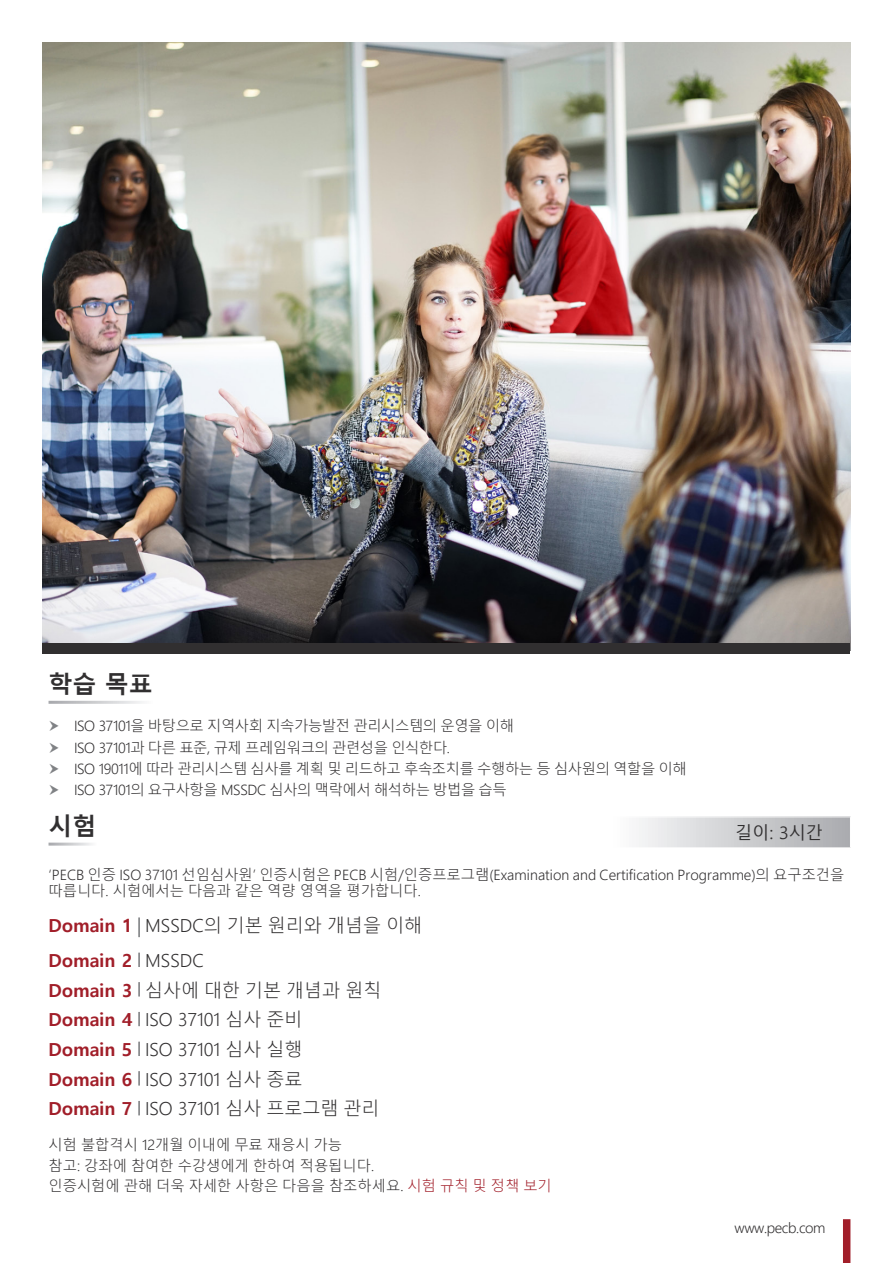
<style>
.page{position:relative;width:893px;height:1263px;background:#fff}
.page>*{position:absolute;margin:0;border:0;box-sizing:border-box;transform-origin:0 0}
.t1{font:700 24px "Malgun Gothic";color:#312f30}
.t2{font:300 18px "Malgun Gothic";color:#312f30}
.t3{font:700 18px "Malgun Gothic";color:#a11e29}
.t4{font:17.25px "Malgun Gothic";color:#312f30}
.Bullet_Points{font:300 14.25px/16.5px "Malgun Gothic";color:#312f30}
.Bullet_Points-2{font:300 14.25px "Malgun Gothic";letter-spacing:-.025em;color:#312f30}
.s1{color:#a11e29}
</style>
<div class="page">
<img style="left:43px;top:43px;width:807px;height:600px">
<div style="left:43px;top:643px;width:807px;height:11px;background:#312f30"></div>
<svg style="left:639px;top:818px;width:211px;height:30px;background:#cecfd2"></svg>
<hr style="left:138px;top:917px;width:2px;height:20px;background:#76787b">
<svg style="left:138px;top:952px;width:2px;height:15px"></svg>
<svg style="left:138px;top:982px;width:2px;height:15px"></svg>
<svg style="left:138px;top:1012px;width:2px;height:14px"></svg>
<svg style="left:138px;top:1041px;width:2px;height:15px"></svg>
<svg style="left:138px;top:1071px;width:2px;height:15px"></svg>
<svg style="left:138px;top:1101px;width:2px;height:14px"></svg>
<div style="left:843px;top:1219px;width:7px;height:44px;background:#a11e29"></div>
<p class="t1" style="left:49px;top:670px;width:106px">학습 목표</p>
<p class="Bullet_Points-2" style="left:74px;top:718px;width:441px">ISO 37101을 바탕으로 지역사회 지속가능발전 관리시스템의 운영을 이해</p>
<p class="Bullet_Points-2" style="left:74px;top:739px;width:378px">ISO 37101과 다른 표준, 규제 프레임워크의 관련성을 인식한다.</p>
<p class="Bullet_Points-2" style="left:74px;top:761px;width:614px">ISO 19011에 따라 관리시스템 심사를 계획 및 리드하고 후속조치를 수행하는 등 심사원의 역할을 이해</p>
<p class="Bullet_Points-2" style="left:74px;top:782px;width:434px">ISO 37101의 요구사항을 MSSDC 심사의 맥락에서 해석하는 방법을 습득</p>
<p class="t1" style="left:49px;top:812px;width:50px">시험</p>
<p class="t4" style="left:735px;top:823px;width:90px">길이: 3시간</p>
<p class="Bullet_Points" style="left:49px;top:867px;width:797px">‘PECB 인증 ISO 37101 선임심사원’ 인증시험은 PECB 시험/인증프로그램(Examination and Certification Programme)의 요구조건을 따릅니다. 시험에서는 다음과 같은 역량 영역을 평가합니다.</p>
<p class="t3" style="left:49px;top:915px;width:85px">Domain 1</p>
<p class="t2" style="left:145px;top:915px;width:278px">MSSDC의 기본 원리와 개념을 이해</p>
<p class="t3" style="left:49px;top:950px;width:85px">Domain 2</p>
<p class="t2" style="left:145px;top:950px;width:60px">MSSDC</p>
<p class="t3" style="left:49px;top:979px;width:85px">Domain 3</p>
<p class="t2" style="left:145px;top:980px;width:238px">심사에 대한 기본 개념과 원칙</p>
<p class="t3" style="left:49px;top:1009px;width:85px">Domain 4</p>
<p class="t2" style="left:145px;top:1009px;width:159px">ISO 37101 심사 준비</p>
<p class="t3" style="left:49px;top:1039px;width:85px">Domain 5</p>
<p class="t2" style="left:145px;top:1039px;width:159px">ISO 37101 심사 실행</p>
<p class="t3" style="left:49px;top:1068px;width:85px">Domain 6</p>
<p class="t2" style="left:145px;top:1069px;width:159px">ISO 37101 심사 종료</p>
<p class="t3" style="left:49px;top:1098px;width:85px">Domain 7</p>
<p class="t2" style="left:145px;top:1098px;width:236px">ISO 37101 심사 프로그램 관리</p>
<p class="Bullet_Points" style="left:49px;top:1136px;width:295px">시험 불합격시 12개월 이내에 무료 재응시 가능</p>
<p class="Bullet_Points" style="left:49px;top:1157px;width:327px">참고: 강좌에 참여한 수강생에게 한하여 적용됩니다.</p>
<p class="Bullet_Points" style="left:49px;top:1178px;width:505px">인증시험에 관해 더욱 자세한 사항은 다음을 참조하세요. <span class="s1">시험 규칙 및 정책 보기</span></p>
<p class="Bullet_Points-2" style="left:735px;top:1219px;width:92px">www.pecb.com</p>
</div>
